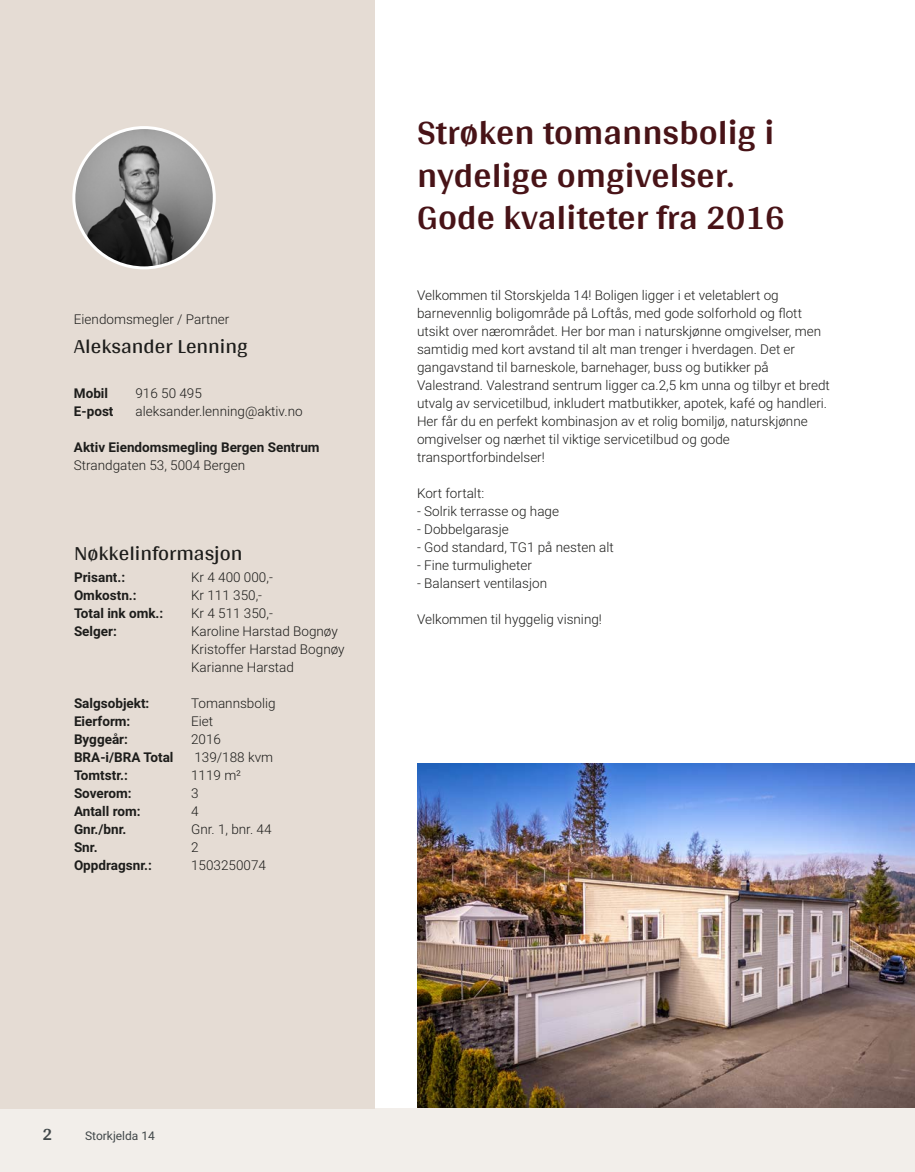
<style>
.page{position:relative;width:915px;height:1172px;background:#fff}
.page>*{position:absolute;margin:0;border:0;box-sizing:border-box;transform-origin:0 0}
.t1{font:700 36px/42px "Arya";color:#481317}
.t2{font:21px "Arya";color:#1d1d1b}
.t3{font:700 18px "Arya";color:#414749}
.t4{font:300 13.5px/18px "Roboto Vitec";color:#1d1d1b}
.t5{font:700 13.5px "Roboto Vitec";color:#1d1d1b}
.t6{font:12px "Roboto Vitec";color:#414749}
</style>
<div class="page">
<div style="left:0;top:1108px;width:914px;height:64px;background:#f2eeea"></div>
<div style="left:0;top:0;width:374px;height:1108px;background:#e5dcd4"></div>
<img style="left:74px;top:128px;width:140px;height:140px;border-radius:70px">
<div style="left:72px;top:126px;width:144px;height:143px;border:3px solid #fff;border-radius:50%"></div>
<img style="left:417px;top:764px;width:497px;height:344px">
<p class="t4" style="left:74px;top:309px;width:157px">Eiendomsmegler / Partner</p>
<h2 class="t2" style="left:74px;top:333px;width:175px">Aleksander Lenning</h2>
<p class="t5" style="left:74px;top:384px;width:36px">Mobil</p>
<p class="t4" style="left:135px;top:384px;width:68px">916 50 495</p>
<p class="t5" style="left:74px;top:402px;width:41px">E‑post</p>
<p class="t4" style="left:135px;top:402px;width:169px">aleksander.lenning@aktiv.no</p>
<p class="t5" style="left:74px;top:438px;width:247px">Aktiv Eiendomsmegling Bergen Sentrum</p>
<p class="t4" style="left:74px;top:456px;width:173px">Strandgaten 53, 5004 Bergen</p>
<h2 class="t2" style="left:74px;top:541px;width:170px">Nøkkelinformasjon</h2>
<p class="t5" style="left:74px;top:568px;width:53px">Prisant.:</p>
<p class="t4" style="left:191px;top:568px;width:83px">Kr 4 400 000,‑</p>
<p class="t5" style="left:74px;top:586px;width:64px">Omkostn.:</p>
<p class="t4" style="left:191px;top:586px;width:72px">Kr 111 350,‑</p>
<p class="t5" style="left:74px;top:604px;width:91px">Total ink omk.:</p>
<p class="t4" style="left:191px;top:604px;width:83px">Kr 4 511 350,‑</p>
<p class="t5" style="left:74px;top:622px;width:44px">Selger:</p>
<p class="t4" style="left:191px;top:622px;width:155px">Karoline Harstad Bognøy<br>Kristoffer Harstad Bognøy<br>Karianne Harstad</p>
<p class="t5" style="left:74px;top:694px;width:77px">Salgsobjekt:</p>
<p class="t4" style="left:191px;top:694px;width:86px">Tomannsbolig</p>
<p class="t5" style="left:74px;top:712px;width:58px">Eierform:</p>
<p class="t4" style="left:191px;top:712px;width:24px">Eiet</p>
<p class="t5" style="left:74px;top:730px;width:55px">Byggeår:</p>
<p class="t4" style="left:191px;top:730px;width:31px">2016</p>
<p class="t5" style="left:74px;top:748px;width:101px">BRA‑i/ BRA Total</p>
<p class="t4" style="left:194px;top:748px;width:80px">139/ 188 kvm</p>
<p class="t5" style="left:74px;top:766px;width:55px">Tomtstr.:</p>
<p class="t4" style="left:191px;top:766px;width:52px">1119 m²</p>
<p class="t5" style="left:74px;top:784px;width:59px">Soverom:</p>
<p class="t4" style="left:191px;top:784px;width:9px">3</p>
<p class="t5" style="left:74px;top:802px;width:68px">Antall rom:</p>
<p class="t4" style="left:191px;top:802px;width:9px">4</p>
<p class="t5" style="left:74px;top:820px;width:54px">Gnr./ bnr.</p>
<p class="t4" style="left:191px;top:820px;width:82px">Gnr. 1, bnr. 44</p>
<p class="t5" style="left:74px;top:838px;width:25px">Snr.</p>
<p class="t4" style="left:191px;top:838px;width:9px">2</p>
<p class="t5" style="left:74px;top:856px;width:79px">Oppdragsnr.:</p>
<p class="t4" style="left:191px;top:856px;width:76px">1503250074</p>
<h1 class="t1" style="left:417px;top:111px;width:369px">Strøken tomannsbolig i nydelige omgivelser.<br>Gode kvaliteter fra 2016</h1>
<p class="t4" style="left:417px;top:286px;width:414px">Velkommen til Storskjelda 14! Boligen ligger i et veletablert og barnevennlig boligområde på Loftås, med gode solforhold og flott utsikt over nærområdet. Her bor man i naturskjønne omgivelser, men samtidig med kort avstand til alt man trenger i hverdagen. Det er gangavstand til barneskole, barnehager, buss og butikker på Valestrand. Valestrand sentrum ligger ca.2,5 km unna og tilbyr et bredt utvalg av servicetilbud, inkludert matbutikker, apotek, kafé og handleri.<br>Her får du en perfekt kombinasjon av et rolig bomiljø, naturskjønne omgivelser og nærhet til viktige servicetilbud og gode transportforbindelser!</p>
<p class="t4" style="left:417px;top:484px;width:198px">Kort fortalt:<br>‑ Solrik terrasse og hage<br>‑ Dobbelgarasje<br>‑ God standard, TG1 på nesten alt ‑ Fine turmuligheter<br>‑ Balansert ventilasjon</p>
<p class="t4" style="left:417px;top:610px;width:186px">Velkommen til hyggelig visning!</p>
<h3 class="t3" style="left:43px;top:1123px;width:11px">2</h3>
<p class="t6" style="left:85px;top:1127px;width:71px">Storkjelda 14</p>
</div>
